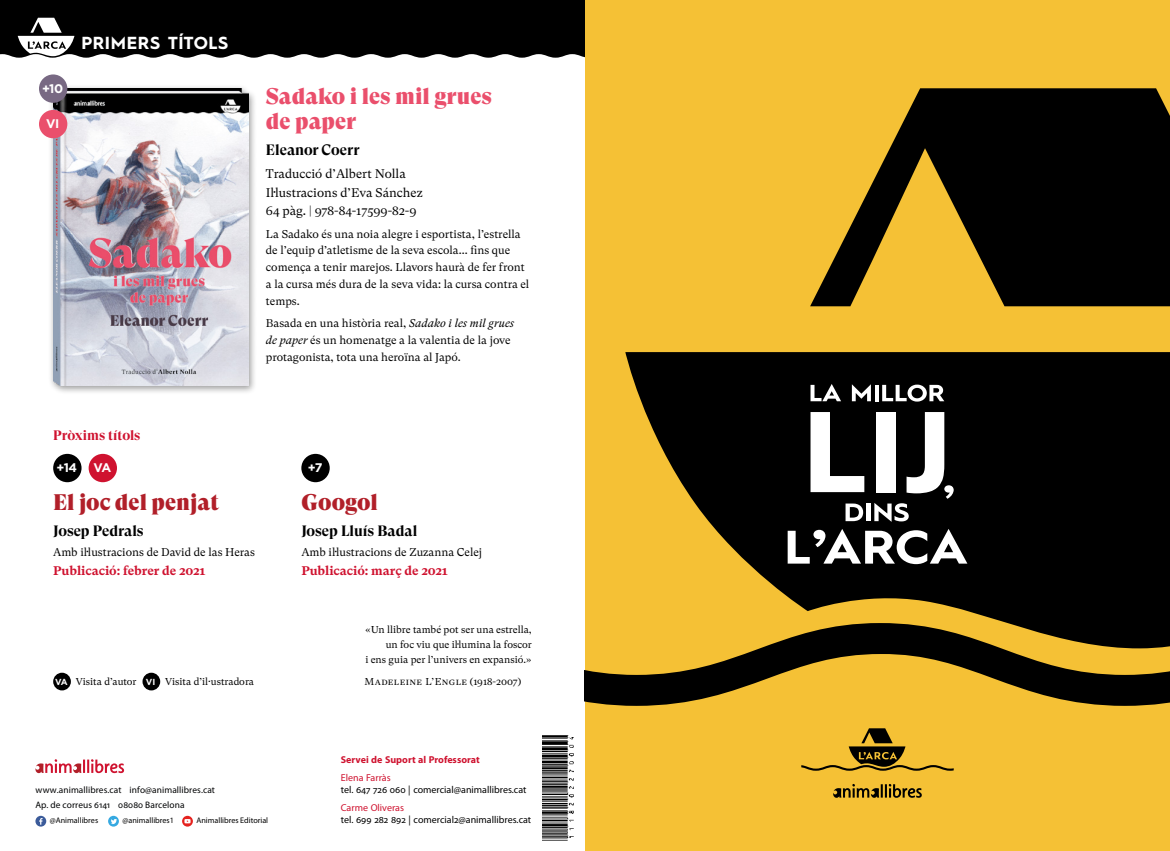
<style>
.page{position:relative;width:1170px;height:851px;background:#fff}
.page>*{position:absolute;margin:0;border:0;box-sizing:border-box;transform-origin:0 0}
.Títol{font:22.5px/25px "GT Super Display Super";color:#ea4f6c}
.Títol-2{font:22.5px "GT Super Display Super";color:#b11f29}
.t1{font:700 17.5px "Hurme Geometric Sans 1 W03";letter-spacing:.03em;color:#fff}
.Autoria{font:700 15px "GT Super Display";color:#000}
.Destacat{font:700 13.75px "GT Super Display";letter-spacing:-.005em;color:#cf122f}
.Text{font:12.5px "GT Super Text";color:#000}
.Text-2{font:700 12.5px "GT Super Text";letter-spacing:-.005em;color:#cf122f}
.Boleta{font:700 12.5px "Gotham";letter-spacing:-.04em;color:#fff}
.Sinopsi{font:11.25px/16.9px "GT Super Text";color:#000}
.Dades_llibre{font:11.25px "GT Super Text";color:#000}
.Text-3{font:10px "GT Super Text";color:#000}
.t2{font:10px "Myriad Pro";color:#000}
.Signatura{font:10px "GT Super Text";letter-spacing:.04em;color:#000}
.t3{font:700 10px "Myriad Pro";color:#cf122f}
.t4{font:10px "Myriad Pro";color:#cf122f}
.t5{font:9.38px/15px "Myriad Pro";letter-spacing:.01em;color:#010203}
.t6{font:700 8.75px "Gotham";color:#fff}
.t7{font:8.12px "Myriad Pro";color:#000}
.s1{font-style:italic}
</style>
<div class="page">
<div style="left:0;top:0;width:585px;height:58px;background:#000"></div>
<div style="left:585px;top:0;width:584px;height:850px;background:#f5c135"></div>
<svg style="left:810px;top:88px;width:359px;height:218px;fill:#000"></svg>
<svg style="left:625px;top:352px;width:544px;height:270px;fill:#000"></svg>
<svg style="left:585px;top:622px;width:584px;height:83px"></svg>
<svg style="left:810px;top:384px;width:31px;height:17px"></svg>
<svg style="left:851px;top:384px;width:19px;height:17px"></svg>
<svg style="left:874px;top:385px;width:4px;height:16px"></svg>
<svg style="left:882px;top:384px;width:62px;height:17px"></svg>
<svg style="left:810px;top:412px;width:54px;height:80px;background:#7b7b7b"></svg>
<svg style="left:845px;top:503px;width:18px;height:18px"></svg>
<hr style="left:866px;top:503px;width:4px;height:18px;background:#fff">
<svg style="left:874px;top:412px;width:79px;height:109px;background:#707070"></svg>
<svg style="left:787px;top:529px;width:180px;height:35px;background:#6b6b6b"></svg>
<svg style="left:18px;top:18px;width:56px;height:38px"></svg>
<div style="left:48px;top:83px;width:209px;height:311px;background:#000;opacity:.4"></div>
<img style="left:53px;top:89px;width:195px;height:297px">
<svg style="left:833px;top:784px;width:89px;height:13px"></svg>
<svg style="left:35px;top:759px;width:89px;height:14px"></svg>
<svg style="left:801px;top:728px;width:152px;height:42px"></svg>
<div style="left:39px;top:74px;width:28px;height:29px;background:#786983;border-radius:50%"></div>
<div style="left:39px;top:110px;width:28px;height:28px;background:#ea4f6c;border-radius:50%"></div>
<div style="left:89px;top:454px;width:28px;height:28px;background:#cf122f;border-radius:50%"></div>
<div style="left:53px;top:454px;width:28px;height:28px;background:#000;border-radius:50%"></div>
<div style="left:301px;top:454px;width:29px;height:28px;background:#000;border-radius:50%"></div>
<svg style="left:108px;top:815px;width:11px;height:11px"></svg>
<svg style="left:111px;top:818px;width:6px;height:6px"></svg>
<svg style="left:182px;top:815px;width:11px;height:11px"></svg>
<svg style="left:184px;top:818px;width:6px;height:5px"></svg>
<svg style="left:35px;top:815px;width:11px;height:11px"></svg>
<svg style="left:39px;top:817px;width:4px;height:7px"></svg>
<img style="left:542px;top:735px;width:32px;height:105px">
<div style="left:53px;top:672px;width:18px;height:18px;background:#000;border-radius:50%"></div>
<div style="left:142px;top:672px;width:18px;height:18px;background:#000;border-radius:50%"></div>
<p class="Boleta" style="left:42px;top:81px;width:23px">+10</p>
<p class="Boleta" style="left:46px;top:117px;width:15px">VI</p>
<p class="t1" style="left:81px;top:30px;width:148px">PRIMERS TÍTOLS</p>
<p class="Destacat" style="left:53px;top:428px;width:89px">Pròxims títols</p>
<p class="Títol" style="left:266px;top:84px;width:227px">Sadako i les mil grues de paper</p>
<p class="Autoria" style="left:266px;top:142px;width:95px">Eleanor Coerr</p>
<p class="Text" style="left:266px;top:166px;width:141px">Traducció d’Albert Nolla</p>
<p class="Text" style="left:266px;top:185px;width:158px">Il·lustracions d’Eva Sánchez</p>
<p class="Text" style="left:266px;top:204px;width:152px">64 pàg. | 978-84-17599-82-9</p>
<p class="Sinopsi" style="left:266px;top:225px;width:265px">La Sadako és una noia alegre i esportista, l’estrella de l’equip d’atletisme de la seva escola... fins que comença a tenir marejos. Llavors haurà de fer front a la cursa més dura de la seva vida: la cursa contra el temps.</p>
<p class="Sinopsi" style="left:266px;top:315px;width:250px">Basada en una història real, <span class="s1">Sadako i les mil grues de paper</span> és un homenatge a la valentia de la jove protagonista, tota una heroïna al Japó.</p>
<p class="Boleta" style="left:57px;top:460px;width:22px">+14</p>
<p class="Boleta" style="left:93px;top:460px;width:20px">VA</p>
<p class="Boleta" style="left:308px;top:460px;width:16px">+7</p>
<p class="Títol-2" style="left:53px;top:490px;width:167px">El joc del penjat</p>
<p class="Autoria" style="left:53px;top:522px;width:92px">Josep Pedrals</p>
<p class="Dades_llibre" style="left:53px;top:545px;width:203px">Amb il·lustracions de David de las Heras</p>
<p class="Text-2" style="left:53px;top:563px;width:154px">Publicació: febrer de 2021</p>
<p class="Títol-2" style="left:301px;top:490px;width:78px">Googol</p>
<p class="Autoria" style="left:301px;top:522px;width:117px">Josep Lluís Badal</p>
<p class="Dades_llibre" style="left:301px;top:545px;width:182px">Amb il·lustracions de Zuzanna Celej</p>
<p class="Text-2" style="left:301px;top:563px;width:148px">Publicació: març de 2021</p>
<p class="t6" style="left:55px;top:676px;width:14px">VA</p>
<p class="Text-3" style="left:76px;top:675px;width:62px">Visita d’autor</p>
<p class="t6" style="left:146px;top:676px;width:11px">VI</p>
<p class="Text-3" style="left:165px;top:675px;width:90px">Visita d’il·ustradora</p>
<p class="t5" style="left:35px;top:781px;width:181px">www.animallibres.cat info@animallibres.cat<br>Ap. de correus 6141 08080 Barcelona</p>
<p class="t7" style="left:50px;top:815px;width:50px">@Animallibres</p>
<p class="t7" style="left:122px;top:815px;width:53px">@animallibres1</p>
<p class="t7" style="left:196px;top:815px;width:73px">Animallibres Editorial</p>
<p class="Text-3" style="left:365px;top:623px;width:168px">«Un llibre també pot ser una estrella,</p>
<p class="Text-3" style="left:385px;top:638px;width:148px">un foc viu que il·lumina la foscor</p>
<p class="Text-3" style="left:365px;top:653px;width:168px">i ens guia per l’univers en expansió.»</p>
<p class="Signatura" style="left:364px;top:676px;width:158px">Madeleine L’Engle (1918-2007)</p>
<p class="t3" style="left:341px;top:752px;width:140px">Servei de Suport al Professorat</p>
<p class="t4" style="left:341px;top:771px;width:51px">Elena Farràs</p>
<p class="t2" style="left:341px;top:783px;width:187px">tel. 647 726 060 | comercial@animallibres.cat</p>
<p class="t4" style="left:341px;top:801px;width:65px">Carme Oliveras</p>
<p class="t2" style="left:341px;top:813px;width:192px">tel. 699 282 892 | comercial2@animallibres.cat</p>
</div>
